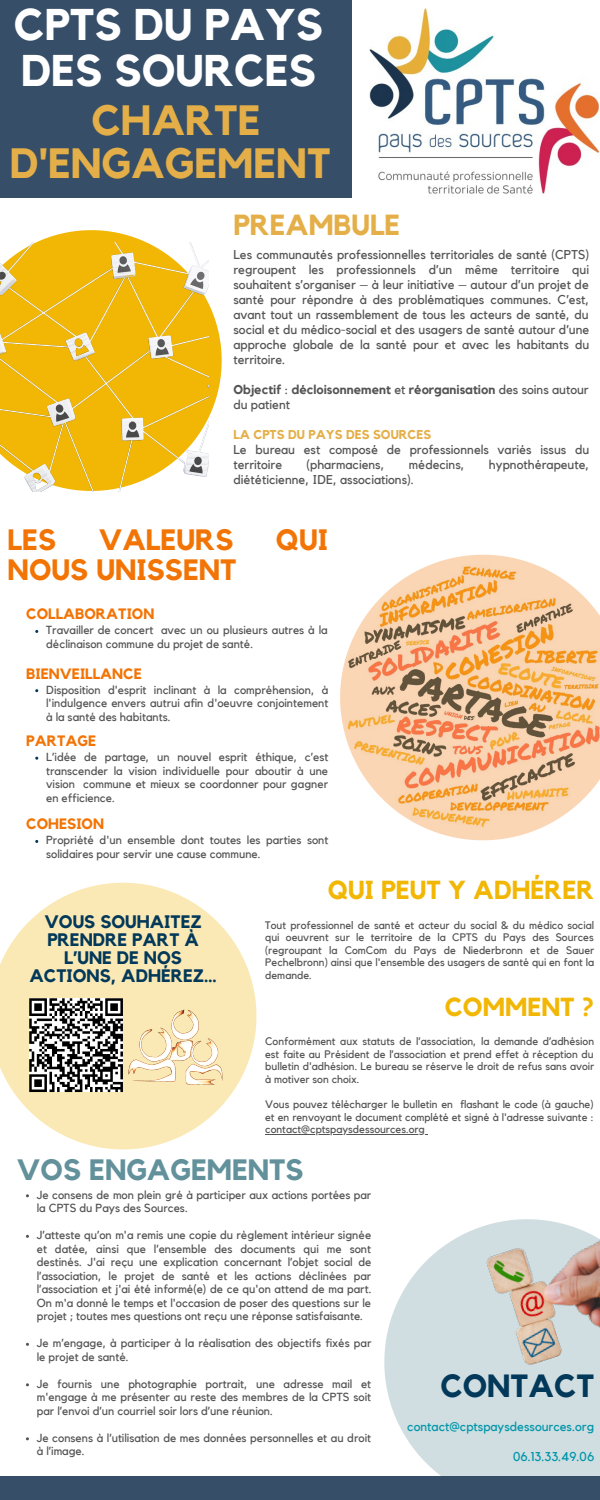
<style>
.page{position:relative;width:600px;height:1500px;background:#fff}
.page>*{position:absolute;margin:0;border:0;box-sizing:border-box;transform-origin:0 0}
.t1{font:700 44.2px/45.9px "Kollektif";color:#fff}
.t2{font:700 42.2px/43.5px "Kollektif";color:#e4af48;text-align:center}
.t3{font:700 32px "Kollektif";color:#023859}
.t4{font:700 29.3px "Kollektif";color:#f27405}
.t5{font:700 29.3px "Kollektif";color:#62919b}
.t6{font:700 29px "Kollektif";color:#e4af48}
.t7{font:700 26px "Kollektif";color:#f2b705}
.t8{font:700 18px/18px "Kollektif";color:#023859;text-align:center}
.t9{font:700 15px "Kollektif";color:#f27405}
.t10{font:12.8px/15px "Kollektif";color:#545454;text-align:justify}
.t11{font:700 12.8px/15px "Kollektif";color:#545454}
.t12{font:12.8px "Kollektif";color:#0096a9}
.t13{font:700 12.8px "Kollektif";color:#e4af48}
.t14{font:11.7px/13.5px "Kollektif";color:#545454}
.t15{font:10.9px/12.5px "Kollektif";color:#545454;text-align:justify}
.s1{font-weight:400}
</style>
<div class="page">
<div style="left:0;top:0;width:600px;height:198px;background:#364e68"></div>
<svg style="left:395px;top:1416px;width:205px;height:60px;background:#d4e1e3"></svg>
<div style="left:0;top:1476px;width:600px;height:24px;background:#364e68"></div>
<svg style="left:340px;top:555px;width:260px;height:285px;fill:#f9d5b4"></svg>
<svg style="left:37px;top:230px;width:185px;height:238px"></svg>
<img style="left:0;top:242px;width:208px;height:249px">
<img style="left:353px;top:0;width:247px;height:198px">
<svg style="left:0;top:883px;width:256px;height:266px;fill:#fbe9b5"></svg>
<svg style="left:29px;top:998px;width:87px;height:94px"></svg>
<img style="left:116px;top:998px;width:128px;height:94px">
<img style="left:384px;top:1219px;width:216px;height:197px">
<hr style="left:265px;top:1134px;width:160px;height:1px;background:#545454">
<h1 class="t1" style="left:14px;top:3px;width:311px">CPTS DU PAYS<br>DES SOURCES</h1>
<h2 class="t2" style="left:10px;top:100px;width:322px">CHARTE<br>D'ENGAGEMENT</h2>
<h3 class="t6" style="left:233px;top:212px;width:168px">PREAMBULE</h3>
<p class="t10" style="left:233px;top:248px;width:357px">Les communautés professionnelles territoriales de santé (CPTS) regroupent les professionnels d’un même territoire qui souhaitent s’organiser – à leur initiative – autour d’un projet de santé pour répondre à des problématiques communes. C’est, avant tout un rassemblement de tous les acteurs de santé, du social et du médico-social et des usagers de santé autour d’une approche globale de la santé pour et avec les habitants du territoire.</p>
<p class="t11" style="left:233px;top:383px;width:357px">Objectif <span class="s1">:</span> décloisonnement <span class="s1">et</span> réorganisation <span class="s1">des soins autour du patient</span></p>
<p class="t13" style="left:233px;top:429px;width:199px">LA CPTS DU PAYS DES SOURCES</p>
<p class="t10" style="left:233px;top:443px;width:357px">Le bureau est composé de professionnels variés issus du territoire</p>
<p class="t10" style="left:307px;top:458px;width:79px">(pharmaciens,</p>
<p class="t10" style="left:409px;top:458px;width:57px">médecins,</p>
<p class="t10" style="left:489px;top:458px;width:102px">hypnothérapeute,</p>
<p class="t10" style="left:233px;top:473px;width:182px">diététicienne, IDE, associations).</p>
<h3 class="t4" style="left:8px;top:527px;width:50px">LES</h3>
<h3 class="t4" style="left:99px;top:527px;width:136px">VALEURS</h3>
<h3 class="t4" style="left:276px;top:527px;width:54px">QUI</h3>
<h3 class="t4" style="left:8px;top:556px;width:231px">NOUS UNISSENT</h3>
<p class="t9" style="left:26px;top:607px;width:130px">COLLABORATION</p>
<p class="t14" style="left:46px;top:624px;width:283px">Travailler de concert avec un ou plusieurs autres à la déclinaison commune du projet de santé.</p>
<p class="t9" style="left:26px;top:667px;width:117px">BIENVEILLANCE</p>
<p class="t14" style="left:46px;top:683px;width:284px;text-align:justify">Disposition d'esprit inclinant à la compréhension, à l'indulgence envers autrui afin d'oeuvre conjointement à la santé des habitants.</p>
<p class="t9" style="left:26px;top:734px;width:71px">PARTAGE</p>
<p class="t14" style="left:46px;top:751px;width:284px;text-align:justify">L’idée de partage, un nouvel esprit éthique, c’est transcender la vision individuelle pour aboutir à une vision commune et mieux se coordonner pour gagner en efficience.</p>
<p class="t9" style="left:26px;top:817px;width:79px">COHESION</p>
<p class="t14" style="left:46px;top:834px;width:284px">Propriété d'un ensemble dont toutes les parties sont solidaires pour servir une cause commune.</p>
<h3 class="t8" style="left:29px;top:913px;width:189px">VOUS SOUHAITEZ<br>PRENDRE PART À<br>L’UNE DE NOS<br>ACTIONS, ADHÉREZ…</h3>
<h3 class="t7" style="left:328px;top:878px;width:268px">QUI PEUT Y ADHÉRER</h3>
<p class="t15" style="left:265px;top:919px;width:331px">Tout professionnel de santé et acteur du social &amp; du médico social qui oeuvrent sur le territoire de la CPTS du Pays des Sources (regroupant la ComCom du Pays de Niederbronn et de Sauer Pechelbronn) ainsi que l'ensemble des usagers de santé qui en font la demande.</p>
<h3 class="t7" style="left:445px;top:995px;width:151px">COMMENT ?</h3>
<p class="t15" style="left:265px;top:1036px;width:331px">Conformément aux statuts de l’association, la demande d’adhésion est faite au Président de l’association et prend effet à réception du bulletin d'adhésion. Le bureau se réserve le droit de refus sans avoir à motiver son choix.</p>
<p class="t15" style="left:265px;top:1098px;width:330px">Vous pouvez télécharger le bulletin en flashant le code (à gauche) et en renvoyant le document complété et signé à l'adresse suivante : contact@cptspaysdessources.org</p>
<h3 class="t5" style="left:17px;top:1156px;width:288px">VOS ENGAGEMENTS</h3>
<p class="t14" style="left:37px;top:1188px;width:336px">Je consens de mon plein gré à participer aux actions portées par la CPTS du Pays des Sources.</p>
<p class="t14" style="left:37px;top:1229px;width:336px;text-align:justify">J’atteste qu’on m'a remis une copie du règlement intérieur signée et datée, ainsi que l’ensemble des documents qui me sont destinés. J'ai reçu une explication concernant l’objet social de l’association, le projet de santé et les actions déclinées par l’association et j'ai été informé(e) de ce qu'on attend de ma part.<br>On m'a donné le temps et l'occasion de poser des questions sur le projet ; toutes mes questions ont reçu une réponse satisfaisante.</p>
<p class="t14" style="left:37px;top:1337px;width:336px">Je m’engage, à participer à la réalisation des objectifs fixés par le projet de santé.</p>
<p class="t14" style="left:37px;top:1377px;width:336px;text-align:justify">Je fournis une photographie portrait, une adresse mail et m'engage à me présenter au reste des membres de la CPTS soit par l’envoi d’un courriel soir lors d’une réunion.</p>
<p class="t14" style="left:37px;top:1431px;width:336px">Je consens à l’utilisation de mes données personnelles et au droit à l’image.</p>
<h3 class="t3" style="left:441px;top:1371px;width:155px">CONTACT</h3>
<p class="t12" style="left:407px;top:1420px;width:189px">contact@cptspaysdessources.org</p>
<p class="t12" style="left:513px;top:1450px;width:83px">06.13.33.49.06</p>
</div>
